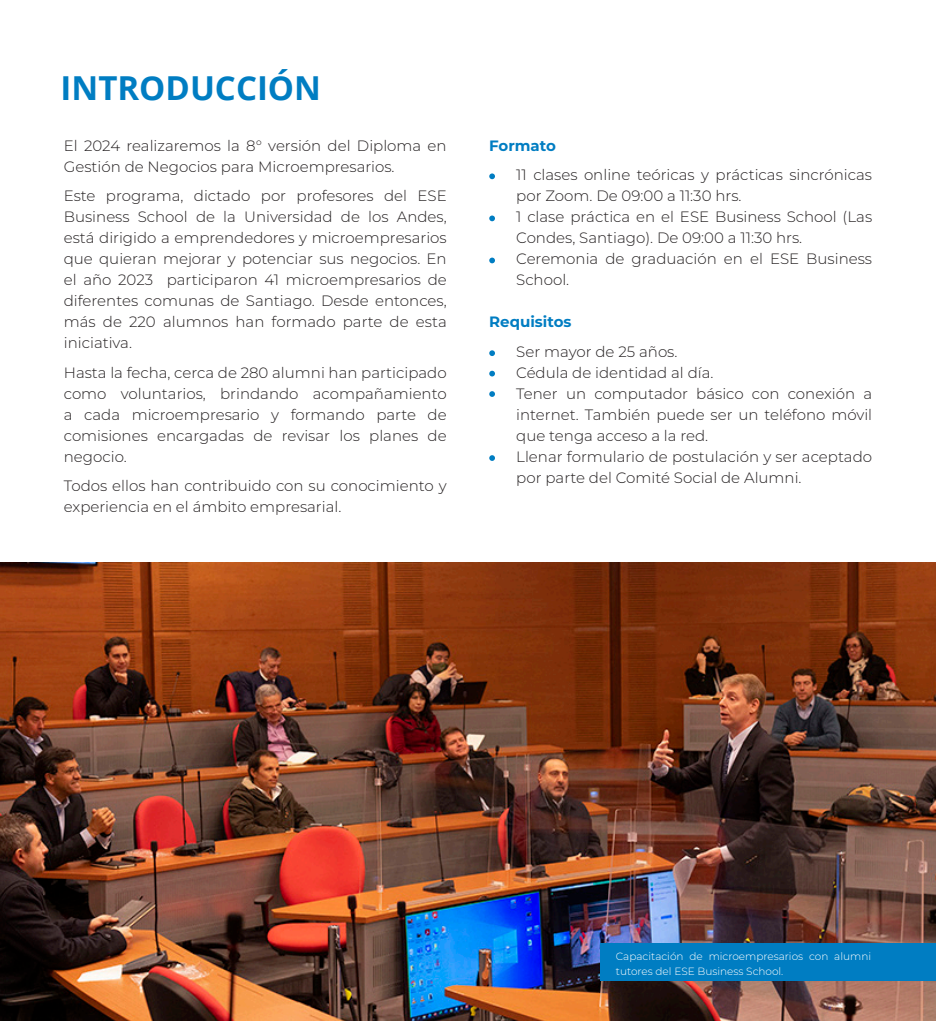
<style>
.page{position:relative;width:936px;height:1021px;background:#fff}
.page>*{position:absolute;margin:0;border:0;box-sizing:border-box;transform-origin:0 0}
.texto_info_tit{font:700 33px "Open Sans";color:#007dc2}
.t1{font:300 15px/21px "Montserrat";color:#231f20}
.t2{font:700 15px "Montserrat";color:#007dc2}
.textos_gral{font:300 10.5px/15px "Montserrat";color:#fff}
</style>
<div class="page">
<img style="left:0;top:562px;width:935px;height:458px">
<svg style="left:489px;top:173px;width:6px;height:6px"></svg>
<svg style="left:489px;top:215px;width:6px;height:6px"></svg>
<svg style="left:489px;top:257px;width:6px;height:6px"></svg>
<svg style="left:489px;top:350px;width:6px;height:6px"></svg>
<svg style="left:489px;top:371px;width:6px;height:5px"></svg>
<svg style="left:489px;top:391px;width:6px;height:6px"></svg>
<svg style="left:489px;top:455px;width:6px;height:6px"></svg>
<div style="left:601px;top:943px;width:334px;height:38px;background:#007dc2"></div>
<p class="texto_info_tit" style="left:61px;top:64px;width:262px">INTRODUCCIÓN</p>
<p class="t1" style="left:64px;top:134px;width:384px">El 2024 realizaremos la 8° versión del Diploma en<br>Gestión de Negocios para Microempresarios.</p>
<p class="t1" style="left:64px;top:185px;width:384px;text-align:justify">Este programa, dictado por profesores del ESE Business School de la Universidad de los Andes, está dirigido a emprendedores y microempresarios que quieran mejorar y potenciar sus negocios. En el año 2023 participaron 41 microempresarios de diferentes comunas de Santiago. Desde entonces, más de 220 alumnos han formado parte de esta iniciativa.</p>
<p class="t1" style="left:64px;top:361px;width:384px;text-align:justify">Hasta la fecha, cerca de 280 alumni han participado como voluntarios, brindando acompañamiento a cada microempresario y formando parte de comisiones encargadas de revisar los planes de negocio.</p>
<p class="t1" style="left:64px;top:475px;width:384px">Todos ellos han contribuido con su conocimiento y experiencia en el ámbito empresarial.</p>
<p class="t2" style="left:489px;top:134px;width:68px">Formato</p>
<p class="t1" style="left:516px;top:164px;width:357px;text-indent:-27px">• 11 clases online teóricas y prácticas sincrónicas por Zoom. De 09:00 a 11:30 hrs.</p>
<p class="t1" style="left:516px;top:206px;width:357px;text-indent:-27px">• 1 clase práctica en el ESE Business School (Las<br>Condes, Santiago). De 09:00 a 11:30 hrs.</p>
<p class="t1" style="left:516px;top:248px;width:357px;text-indent:-27px">• Ceremonia de graduación en el ESE Business<br>School.</p>
<p class="t2" style="left:489px;top:311px;width:84px">Requisitos</p>
<p class="t1" style="left:489px;top:340px;width:190px">• Ser mayor de 25 años.</p>
<p class="t1" style="left:489px;top:361px;width:226px">• Cédula de identidad al día.</p>
<p class="t1" style="left:516px;top:382px;width:357px;text-align:justify;text-indent:-27px">• Tener un computador básico con conexión a internet. También puede ser un teléfono móvil que tenga acceso a la red.</p>
<p class="t1" style="left:516px;top:445px;width:357px;text-indent:-27px">• Llenar formulario de postulación y ser aceptado por parte del Comité Social de Alumni.</p>
<p class="textos_gral" style="left:615px;top:948px;width:257px">Capacitación de microempresarios con alumni tutores del ESE Business School.</p>
</div>
